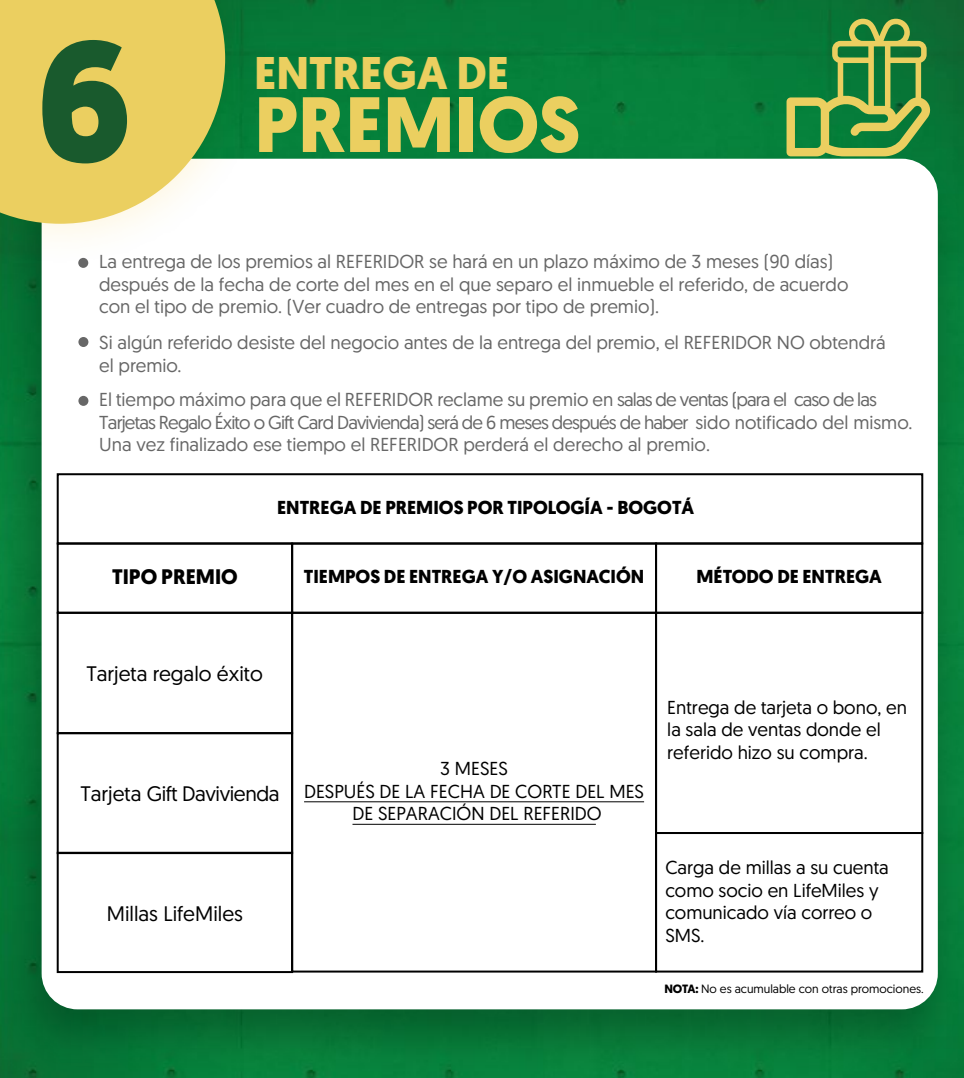
<style>
.page{position:relative;width:964px;height:1078px;background:#fff}
.page>*{position:absolute;margin:0;border:0;box-sizing:border-box;transform-origin:0 0}
.t1{font:700 78.2px "Geomanist";color:#ebcf60}
.t2{font:700 45.6px "Geomanist";color:#ebcf60}
.t3{font:21px "Geomanist";color:#000}
.t4{font:21px "Geomanist";letter-spacing:-.02em;color:#000}
.t5{font:700 21px "Geomanist";color:#000}
.t6{font:18.8px/22.4px "Geomanist";color:#676767}
.t7{font:18.8px/22.4px "Geomanist";color:#000}
.t8{font:700 18.8px "Geomanist";color:#000}
.t9{font:12px "Geomanist";color:#000}
.s1{font-size:170px;color:#195a2d}
.s2{font-weight:700}
</style>
<div class="page">
<div style="left:298px;top:0;width:623px;height:114px;background:#067c3a"></div>
<img style="left:0;top:114px;width:964px;height:963px">
<div style="left:42px;top:159px;width:896px;height:850px;background:#fff;border-radius:36px"></div>
<div style="left:78px;top:396px;width:10px;height:10px;background:#676767;border-radius:50%"></div>
<div style="left:78px;top:337px;width:10px;height:10px;background:#676767;border-radius:50%"></div>
<img style="left:0;top:0;width:298px;height:296px">
<svg style="left:0;top:0;width:225px;height:224px;background:#e6d06d"></svg>
<div style="left:57px;top:473px;width:866px;height:71px;border:2px solid #000"></div>
<div style="left:655px;top:542px;width:268px;height:71px;border:2px solid #000"></div>
<div style="left:291px;top:611px;width:366px;height:361px;border:2px solid #000"></div>
<hr style="left:304px;top:801px;width:340px;height:1px;background:#000">
<hr style="left:352px;top:823px;width:244px;height:1px;background:#000">
<div style="left:57px;top:611px;width:236px;height:123px;border:2px solid #000"></div>
<div style="left:57px;top:851px;width:236px;height:121px;border:2px solid #000"></div>
<div style="left:57px;top:732px;width:236px;height:121px;border:2px solid #000"></div>
<div style="left:655px;top:611px;width:268px;height:222px;border:2px solid #000"></div>
<div style="left:655px;top:831px;width:268px;height:141px;border:2px solid #000"></div>
<svg style="left:786px;top:19px;width:135px;height:137px;background:#519445"></svg>
<img style="left:921px;top:0;width:43px;height:296px">
<div style="left:78px;top:258px;width:10px;height:10px;background:#676767;border-radius:50%"></div>
<h1 class="t1" style="left:36px;top:72px;width:546px"><span class="s1">6</span> PREMIOS</h1>
<h2 class="t2" style="left:254px;top:43px;width:256px">ENTREGA DE</h2>
<p class="t6" style="left:99px;top:250px;width:751px">La entrega de los premios al REFERIDOR se hará en un plazo máximo de 3 meses (90 días) después de la fecha de corte del mes en el que separo el inmueble el referido, de acuerdo con el tipo de premio. (Ver cuadro de entregas por tipo de premio).</p>
<p class="t6" style="left:99px;top:331px;width:788px">Si algún referido desiste del negocio antes de la entrega del premio, el REFERIDOR NO obtendrá el premio.</p>
<p class="t6" style="left:99px;top:387px;width:814px">El tiempo máximo para que el REFERIDOR reclame su premio en salas de ventas (para el caso de las<br>Tarjetas Regalo Éxito o Gift Card Davivienda) será de 6 meses después de haber sido notificado del mismo.<br>Una vez finalizado ese tiempo el REFERIDOR perderá el derecho al premio.</p>
<p class="t8" style="left:277px;top:495px;width:419px">ENTREGA DE PREMIOS POR TIPOLOGÍA - BOGOTÁ</p>
<p class="t5" style="left:112px;top:562px;width:127px">TIPO PREMIO</p>
<p class="t8" style="left:304px;top:564px;width:342px">TIEMPOS DE ENTREGA Y/O ASIGNACIÓN</p>
<p class="t8" style="left:696px;top:564px;width:187px">MÉTODO DE ENTREGA</p>
<p class="t3" style="left:87px;top:660px;width:178px">Tarjeta regalo éxito</p>
<p class="t4" style="left:81px;top:780px;width:200px">Tarjeta Gift Davivienda</p>
<p class="t3" style="left:107px;top:899px;width:138px">Millas LifeMiles</p>
<p class="t7" style="left:304px;top:756px;width:341px;text-align:center">3 MESES<br>DESPUÉS DE LA FECHA DE CORTE DEL MES<br>DE SEPARACIÓN DEL REFERIDO</p>
<p class="t7" style="left:667px;top:695px;width:241px">Entrega de tarjeta o bono, en la sala de ventas donde el referido hizo su compra.</p>
<p class="t7" style="left:665px;top:855px;width:225px">Carga de millas a su cuenta como socio en LifeMiles y comunicado vía correo o<br>SMS.</p>
<p class="t9" style="left:664px;top:980px;width:261px"><span class="s2">NOTA:</span> No es acumulable con otras promociones.</p>
</div>
